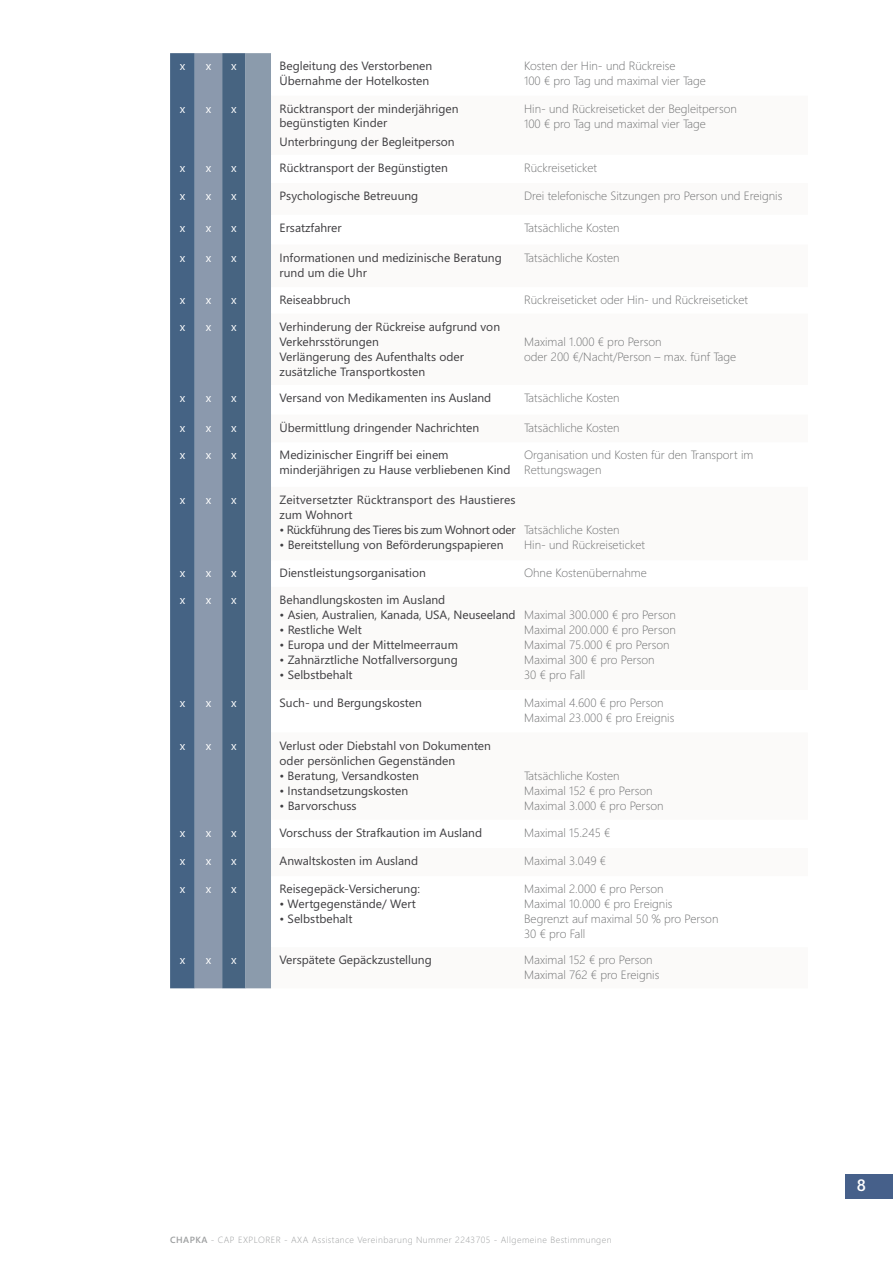
<style>
.page{position:relative;width:893px;height:1263px;background:#fff}
.page>*{position:absolute;margin:0;border:0;box-sizing:border-box;transform-origin:0 0}
.t1{font:600 16.5px "Segoe WP";color:#fff}
.t2{font:12px/15px "Segoe WP";color:#3e3d40}
.t3{font:300 12px/15px "Segoe WP";color:#707172}
.t4{font:12px "Segoe WP";color:#fff}
.t5{font:12px "Segoe WP";letter-spacing:-.03em;color:#3e3d40}
.t6{font:300 9px "Segoe WP";letter-spacing:.05em;color:#9c9e9f}
.s1{font-weight:600}
</style>
<div class="page">
<div style="left:845px;top:1174px;width:48px;height:24px;background:#46608a"></div>
<svg style="left:170px;top:53px;width:101px;height:935px;background:#6b8099"></svg>
<p class="t4" style="left:180px;top:58px;width:7px">x</p>
<p class="t4" style="left:206px;top:58px;width:7px">x</p>
<p class="t4" style="left:231px;top:58px;width:7px">x</p>
<p class="t2" style="left:280px;top:58px;width:154px;line-height:14.4px">Begleitung des Verstorbenen<br>Übernahme der Hotelkosten</p>
<p class="t3" style="left:524px;top:58px;width:183px">Kosten der Hin- und Rückreise<br>100 € pro Tag und maximal vier Tage</p>
<p class="t4" style="left:180px;top:100px;width:7px">x</p>
<p class="t4" style="left:206px;top:100px;width:7px">x</p>
<p class="t4" style="left:231px;top:100px;width:7px">x</p>
<p class="t2" style="left:280px;top:101px;width:180px;line-height:14.4px">Rücktransport der minderjährigen begünstigten Kinder</p>
<p class="t2" style="left:280px;top:134px;width:177px">Unterbringung der Begleitperson</p>
<p class="t3" style="left:524px;top:101px;width:214px">Hin- und Rückreiseticket der Begleitperson<br>100 € pro Tag und maximal vier Tage</p>
<p class="t4" style="left:180px;top:160px;width:7px">x</p>
<p class="t4" style="left:206px;top:160px;width:7px">x</p>
<p class="t4" style="left:231px;top:160px;width:7px">x</p>
<p class="t2" style="left:280px;top:160px;width:170px">Rücktransport der Begünstigten</p>
<p class="t3" style="left:524px;top:160px;width:74px">Rückreiseticket</p>
<p class="t4" style="left:180px;top:188px;width:7px">x</p>
<p class="t4" style="left:206px;top:188px;width:7px">x</p>
<p class="t4" style="left:231px;top:188px;width:7px">x</p>
<p class="t2" style="left:280px;top:188px;width:140px">Psychologische Betreuung</p>
<p class="t3" style="left:524px;top:188px;width:260px">Drei telefonische Sitzungen pro Person und Ereignis</p>
<p class="t4" style="left:180px;top:219px;width:7px">x</p>
<p class="t4" style="left:206px;top:219px;width:7px">x</p>
<p class="t4" style="left:231px;top:219px;width:7px">x</p>
<p class="t2" style="left:280px;top:220px;width:64px">Ersatzfahrer</p>
<p class="t3" style="left:524px;top:220px;width:97px">Tatsächliche Kosten</p>
<p class="t4" style="left:180px;top:249px;width:7px">x</p>
<p class="t4" style="left:206px;top:249px;width:7px">x</p>
<p class="t4" style="left:231px;top:249px;width:7px">x</p>
<p class="t2" style="left:280px;top:249px;width:224px">Informationen und medizinische Beratung rund um die Uhr</p>
<p class="t3" style="left:524px;top:249px;width:97px">Tatsächliche Kosten</p>
<p class="t4" style="left:180px;top:292px;width:7px">x</p>
<p class="t4" style="left:206px;top:292px;width:7px">x</p>
<p class="t4" style="left:231px;top:292px;width:7px">x</p>
<p class="t2" style="left:280px;top:292px;width:72px">Reiseabbruch</p>
<p class="t3" style="left:524px;top:292px;width:225px">Rückreiseticket oder Hin- und Rückreiseticket</p>
<p class="t4" style="left:180px;top:318px;width:7px">x</p>
<p class="t4" style="left:206px;top:318px;width:7px">x</p>
<p class="t4" style="left:231px;top:318px;width:7px">x</p>
<p class="t2" style="left:280px;top:318px;width:222px">Verhinderung der Rückreise aufgrund von<br>Verkehrsstörungen<br>Verlängerung des Aufenthalts oder zusätzliche Transportkosten</p>
<p class="t3" style="left:524px;top:334px;width:214px">Maximal 1.000 € pro Person<br>oder 200 €/Nacht/Person – max. fünf Tage</p>
<p class="t4" style="left:180px;top:390px;width:7px">x</p>
<p class="t4" style="left:206px;top:390px;width:7px">x</p>
<p class="t4" style="left:231px;top:390px;width:7px">x</p>
<p class="t2" style="left:280px;top:390px;width:213px">Versand von Medikamenten ins Ausland</p>
<p class="t3" style="left:524px;top:390px;width:97px">Tatsächliche Kosten</p>
<p class="t4" style="left:180px;top:419px;width:7px">x</p>
<p class="t4" style="left:206px;top:419px;width:7px">x</p>
<p class="t4" style="left:231px;top:419px;width:7px">x</p>
<p class="t2" style="left:280px;top:419px;width:201px">Übermittlung dringender Nachrichten</p>
<p class="t3" style="left:524px;top:420px;width:97px">Tatsächliche Kosten</p>
<p class="t4" style="left:180px;top:447px;width:7px">x</p>
<p class="t4" style="left:206px;top:447px;width:7px">x</p>
<p class="t4" style="left:231px;top:447px;width:7px">x</p>
<p class="t2" style="left:280px;top:447px;width:232px">Medizinischer Eingriff bei einem minderjährigen zu Hause verbliebenen Kind</p>
<p class="t3" style="left:524px;top:447px;width:231px">Organisation und Kosten für den Transport im<br>Rettungswagen</p>
<p class="t4" style="left:180px;top:492px;width:7px">x</p>
<p class="t4" style="left:206px;top:492px;width:7px">x</p>
<p class="t4" style="left:231px;top:492px;width:7px">x</p>
<p class="t2" style="left:280px;top:492px;width:237px">Zeitversetzter Rücktransport des Haustieres zum Wohnort</p>
<p class="t5" style="left:280px;top:522px;width:238px">• Rückführung des Tieres bis zum Wohnort oder</p>
<p class="t2" style="left:280px;top:537px;width:225px">• Bereitstellung von Beförderungspapieren</p>
<p class="t3" style="left:524px;top:522px;width:122px">Tatsächliche Kosten<br>Hin- und Rückreiseticket</p>
<p class="t4" style="left:180px;top:565px;width:7px">x</p>
<p class="t4" style="left:206px;top:565px;width:7px">x</p>
<p class="t4" style="left:231px;top:565px;width:7px">x</p>
<p class="t2" style="left:280px;top:565px;width:148px">Dienstleistungsorganisation</p>
<p class="t3" style="left:524px;top:565px;width:124px">Ohne Kostenübernahme</p>
<p class="t4" style="left:180px;top:592px;width:7px">x</p>
<p class="t4" style="left:206px;top:592px;width:7px">x</p>
<p class="t4" style="left:231px;top:592px;width:7px">x</p>
<p class="t2" style="left:280px;top:592px;width:167px">Behandlungskosten im Ausland</p>
<p class="t2" style="left:280px;top:607px;width:237px">• Asien, Australien, Kanada, USA, Neuseeland</p>
<p class="t2" style="left:280px;top:622px;width:84px">• Restliche Welt</p>
<p class="t2" style="left:280px;top:637px;width:180px">• Europa und der Mittelmeerraum</p>
<p class="t2" style="left:280px;top:652px;width:180px">• Zahnärztliche Notfallversorgung</p>
<p class="t2" style="left:280px;top:667px;width:75px">• Selbstbehalt</p>
<p class="t3" style="left:524px;top:607px;width:153px">Maximal 300.000 € pro Person<br>Maximal 200.000 € pro Person<br>Maximal 75.000 € pro Person<br>Maximal 300 € pro Person<br>30 € pro Fall</p>
<p class="t4" style="left:180px;top:695px;width:7px">x</p>
<p class="t4" style="left:206px;top:695px;width:7px">x</p>
<p class="t4" style="left:231px;top:695px;width:7px">x</p>
<p class="t2" style="left:280px;top:695px;width:144px">Such- und Bergungskosten</p>
<p class="t3" style="left:524px;top:695px;width:152px">Maximal 4.600 € pro Person<br>Maximal 23.000 € pro Ereignis</p>
<p class="t4" style="left:180px;top:737px;width:7px">x</p>
<p class="t4" style="left:206px;top:737px;width:7px">x</p>
<p class="t4" style="left:231px;top:737px;width:7px">x</p>
<p class="t2" style="left:280px;top:737px;width:213px">Verlust oder Diebstahl von Dokumenten oder persönlichen Gegenständen</p>
<p class="t2" style="left:280px;top:767px;width:141px">• Beratung, Versandkosten</p>
<p class="t2" style="left:280px;top:782px;width:130px">• Instandsetzungskosten</p>
<p class="t2" style="left:280px;top:797px;width:79px">• Barvorschuss</p>
<p class="t3" style="left:524px;top:767px;width:141px">Tatsächliche Kosten<br>Maximal 152 € pro Person<br>Maximal 3.000 € pro Person</p>
<p class="t4" style="left:180px;top:824px;width:7px">x</p>
<p class="t4" style="left:206px;top:824px;width:7px">x</p>
<p class="t4" style="left:231px;top:824px;width:7px">x</p>
<p class="t2" style="left:280px;top:824px;width:204px">Vorschuss der Strafkaution im Ausland</p>
<p class="t3" style="left:524px;top:825px;width:88px">Maximal 15.245 €</p>
<p class="t4" style="left:180px;top:853px;width:7px">x</p>
<p class="t4" style="left:206px;top:853px;width:7px">x</p>
<p class="t4" style="left:231px;top:853px;width:7px">x</p>
<p class="t2" style="left:280px;top:853px;width:140px">Anwaltskosten im Ausland</p>
<p class="t3" style="left:524px;top:853px;width:84px">Maximal 3.049 €</p>
<p class="t4" style="left:180px;top:881px;width:7px">x</p>
<p class="t4" style="left:206px;top:881px;width:7px">x</p>
<p class="t4" style="left:231px;top:881px;width:7px">x</p>
<p class="t2" style="left:280px;top:881px;width:142px">Reisegepäck-Versicherung:</p>
<p class="t2" style="left:280px;top:896px;width:138px">• Wertgegenstände/ Wert</p>
<p class="t2" style="left:280px;top:911px;width:75px">• Selbstbehalt</p>
<p class="t3" style="left:524px;top:881px;width:196px">Maximal 2.000 € pro Person<br>Maximal 10.000 € pro Ereignis<br>Begrenzt auf maximal 50 % pro Person<br>30 € pro Fall</p>
<p class="t4" style="left:180px;top:952px;width:7px">x</p>
<p class="t4" style="left:206px;top:952px;width:7px">x</p>
<p class="t4" style="left:231px;top:952px;width:7px">x</p>
<p class="t2" style="left:280px;top:952px;width:154px">Verspätete Gepäckzustellung</p>
<p class="t3" style="left:524px;top:952px;width:137px">Maximal 152 € pro Person<br>Maximal 762 € pro Ereignis</p>
<p class="t6" style="left:170px;top:1233px;width:443px"><span class="s1">CHAPKA</span> - CAP EXPLORER - AXA Assistance Vereinbarung Nummer 2243705 - Allgemeine Bestimmungen</p>
<h1 class="t1" style="left:857px;top:1174px;width:11px">8</h1>
</div>
